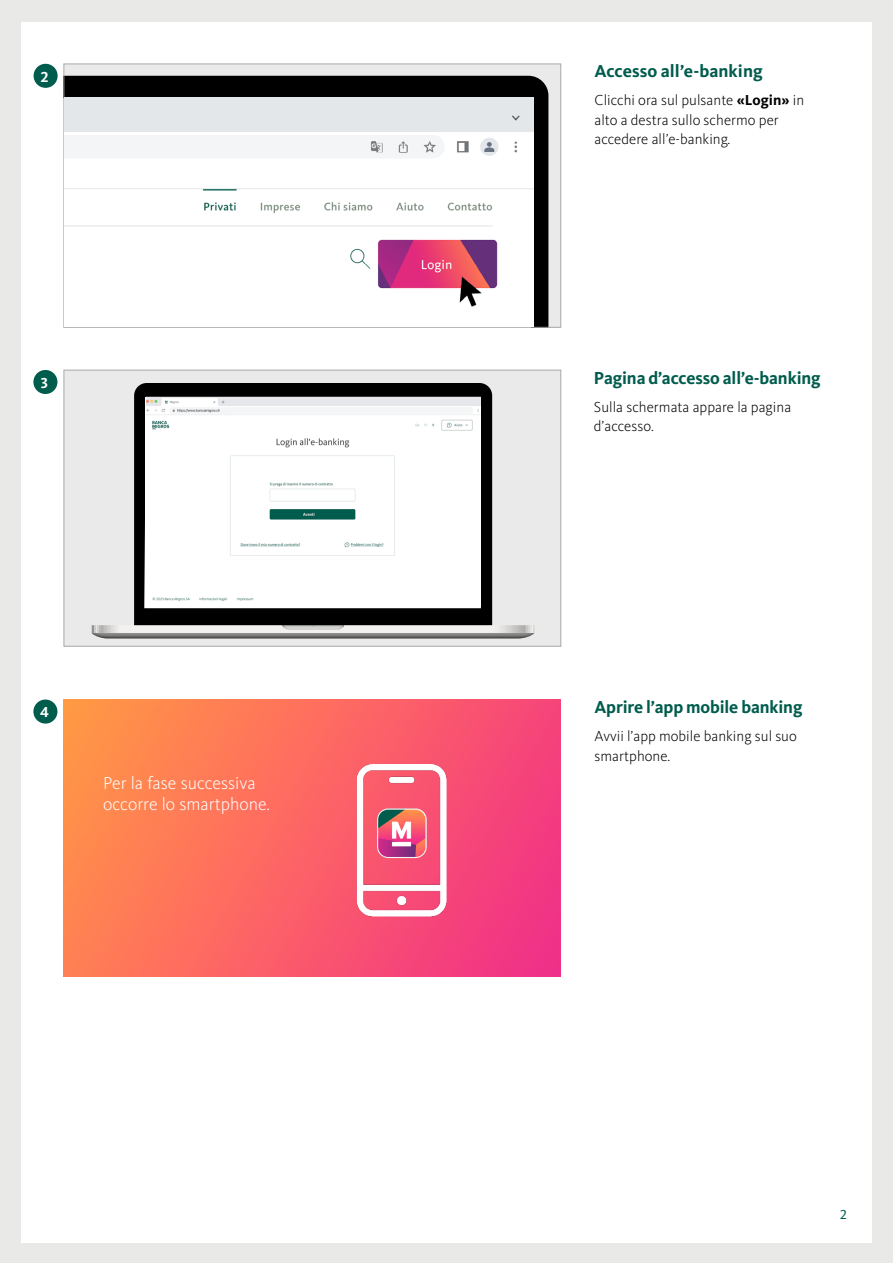
<style>
.page{position:relative;width:893px;height:1263px;background:#e9e9e8}
.page>*{position:absolute;margin:0;border:0;box-sizing:border-box;transform-origin:0 0}
.t1{font:700 18px "Migrosbank Kievit";letter-spacing:-.005em;color:#005c4d}
.t2{font:300 18px/21.6px "Migrosbank Kievit";color:#fff}
.t3{font:300 15px/19.5px "Migrosbank Kievit";letter-spacing:.005em;color:#000}
.t4{font:700 15px "Migrosbank Kievit";color:#fff}
.t5{font:13.5px "Migrosbank Kievit";color:#005c4d}
.s1{font-weight:700}
</style>
<div class="page">
<div style="left:21px;top:23px;width:851px;height:1220px;background:#fff"></div>
<div style="left:33px;top:370px;width:24px;height:24px;background:#005c4d;border-radius:50%"></div>
<div style="left:64px;top:64px;width:497px;height:263px;background:#eaeaea"></div>
<div style="left:66px;top:76px;width:482px;height:249px;background:#010000"></div>
<div style="left:34px;top:64px;width:24px;height:24px;background:#005c4d;border-radius:50%"></div>
<img style="left:64px;top:97px;width:469px;height:230px">
<img style="left:455px;top:275px;width:29px;height:31px">
<div style="left:64px;top:370px;width:497px;height:276px;background:#eaeaea"></div>
<div style="left:134px;top:383px;width:358px;height:242px;background:#010000"></div>
<img style="left:92px;top:633px;width:442px;height:5px">
<svg style="left:92px;top:625px;width:443px;height:8px"></svg>
<img style="left:282px;top:625px;width:62px;height:4px">
<div style="left:64px;top:370px;width:497px;height:276px;border:1px solid #a9a9a9"></div>
<img style="left:144px;top:397px;width:337px;height:211px">
<div style="left:272px;top:492px;width:26px;height:7px;background:#fff"></div>
<div style="left:33px;top:699px;width:24px;height:25px;background:#005c4d;border-radius:50%"></div>
<img style="left:64px;top:700px;width:497px;height:276px">
<img style="left:329px;top:764px;width:117px;height:156px">
<img style="left:378px;top:809px;width:48px;height:48px">
<div style="left:377px;top:808px;width:50px;height:50px;border:1px solid #f4f4f4;border-radius:11px"></div>
<p class="t4" style="left:41px;top:68px;width:9px">2</p>
<p class="t1" style="left:594px;top:61px;width:170px">Accesso all’e-banking</p>
<p class="t3" style="left:594px;top:91px;width:211px">Clicchi ora sul pulsante <span class="s1">«Login»</span> in alto a destra sullo schermo per accedere all’e-banking.</p>
<p class="t4" style="left:41px;top:374px;width:9px">3</p>
<p class="t1" style="left:594px;top:367px;width:228px">Pagina d’accesso all’e-banking</p>
<p class="t3" style="left:594px;top:397px;width:199px">Sulla schermata appare la pagina d’accesso.</p>
<p class="t4" style="left:40px;top:703px;width:10px">4</p>
<p class="t1" style="left:594px;top:696px;width:210px">Aprire l’app mobile banking</p>
<p class="t3" style="left:594px;top:726px;width:204px">Avvii l’app mobile banking sul suo smartphone.</p>
<p class="t2" style="left:103px;top:772px;width:168px">Per la fase successiva occorre lo smartphone.</p>
<p class="t5" style="left:840px;top:1206px;width:8px">2</p>
</div>
